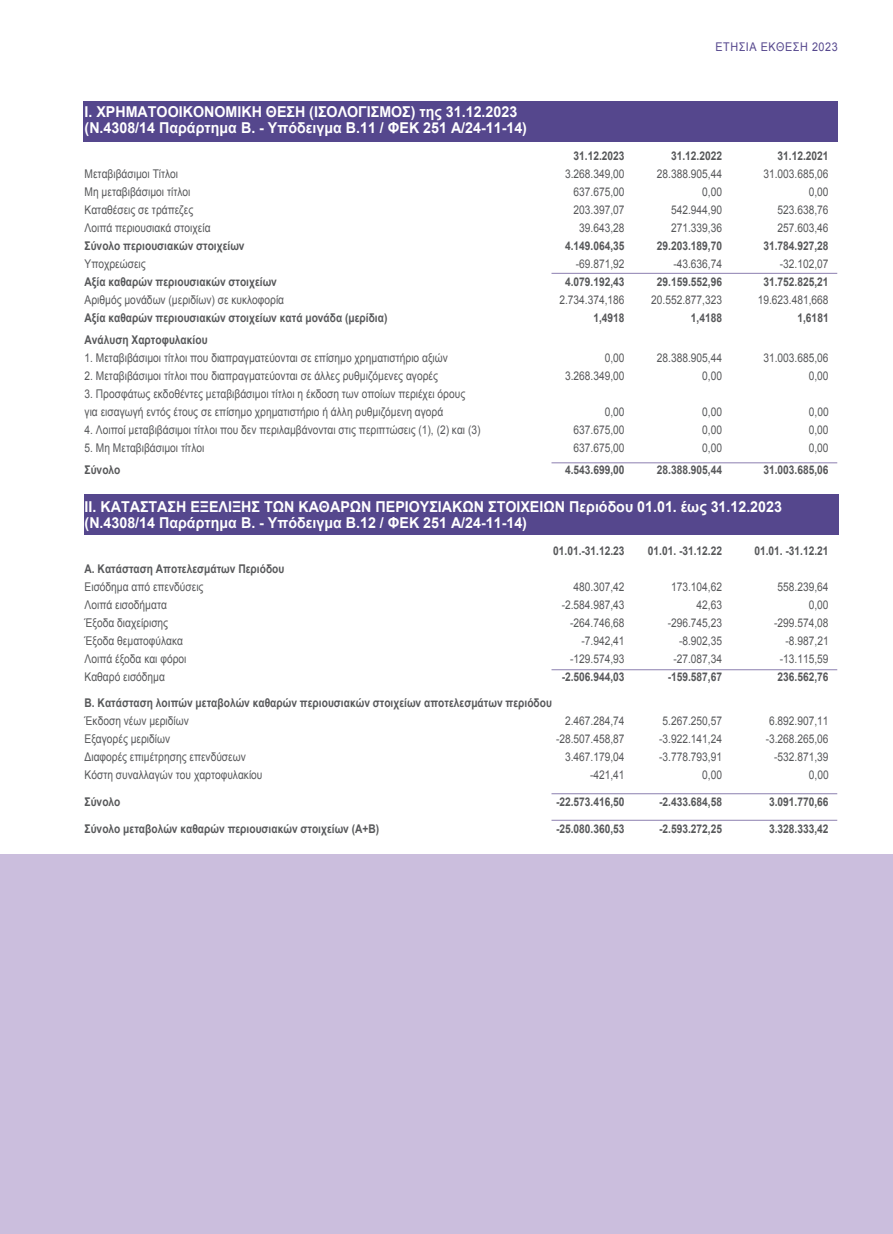
<style>
.page{position:relative;width:893px;height:1234px;background:#fff}
.page>*{position:absolute;margin:0;border:0;box-sizing:border-box;transform-origin:0 0}
.t1{font:700 15px "Arial";color:#fff;scale:.95 1}
.t2{font:12px/18px "Arial";color:#57585a;scale:.85 1}
.t3{font:700 12px/18px "Arial";color:#57585a;scale:.85 1}
.t4{font:12px "Arial";letter-spacing:.05em;color:#55478d;scale:.9 1}
.s1{font-weight:400}
</style>
<div class="page">
<div style="left:84px;top:494px;width:754px;height:40px;background:#55478d"></div>
<div style="left:0;top:854px;width:893px;height:379px;background:#cbbedd"></div>
<div style="left:83px;top:100px;width:754px;height:41px;background:#55478d"></div>
<hr style="left:551px;top:273px;width:286px;height:1px;background:#8c7fb0">
<hr style="left:551px;top:462px;width:286px;height:1px;background:#8c7fb0">
<hr style="left:551px;top:669px;width:286px;height:1px;background:#8c7fb0">
<hr style="left:551px;top:793px;width:286px;height:1px;background:#8c7fb0">
<hr style="left:551px;top:819px;width:286px;height:1px;background:#8c7fb0">
<p class="t1" style="left:85px;top:101px;width:457px">Ι. ΧΡΗΜΑΤΟΟΙΚΟΝΟΜΙΚΗ ΘΕΣΗ (ΙΣΟΛΟΓΙΣΜΟΣ) της 31.12.2023</p>
<p class="t1" style="left:85px;top:118px;width:467px">(Ν.4308/14 Παράρτημα Β. - Υπόδειγμα Β.11 / ΦΕΚ 251 Α/24-11-14)</p>
<p class="t4" style="left:715px;top:39px;width:137px">ΕΤΗΣΙΑ ΕΚΘΕΣΗ 2023</p>
<p class="t3" style="left:574px;top:147px;width:62px">31.12.2023</p>
<p class="t3" style="left:671px;top:147px;width:62px">31.12.2022</p>
<p class="t3" style="left:778px;top:147px;width:62px">31.12.2021</p>
<p class="t2" style="left:85px;top:165px;width:112px">Μεταβιβάσιμοι Τίτλοι</p>
<p class="t2" style="left:565px;top:165px;width:72px">3.268.349,00</p>
<p class="t2" style="left:657px;top:165px;width:78px">28.388.905,44</p>
<p class="t2" style="left:763px;top:165px;width:78px">31.003.685,06</p>
<p class="t2" style="left:85px;top:183px;width:126px">Μη μεταβιβάσιμοι τίτλοι</p>
<p class="t2" style="left:574px;top:183px;width:62px">637.675,00</p>
<p class="t2" style="left:702px;top:183px;width:25px">0,00</p>
<p class="t2" style="left:809px;top:183px;width:25px">0,00</p>
<p class="t2" style="left:85px;top:201px;width:129px">Καταθέσεις σε τράπεζες</p>
<p class="t2" style="left:574px;top:201px;width:62px">203.397,07</p>
<p class="t2" style="left:671px;top:201px;width:62px">542.944,90</p>
<p class="t2" style="left:778px;top:201px;width:62px">523.638,76</p>
<p class="t2" style="left:85px;top:219px;width:150px">Λοιπά περιουσιακά στοιχεία</p>
<p class="t2" style="left:579px;top:219px;width:55px">39.643,28</p>
<p class="t2" style="left:671px;top:219px;width:62px">271.339,36</p>
<p class="t2" style="left:778px;top:219px;width:62px">257.603,46</p>
<p class="t3" style="left:85px;top:237px;width:190px">Σύνολο περιουσιακών στοιχείων</p>
<p class="t3" style="left:565px;top:237px;width:72px">4.149.064,35</p>
<p class="t3" style="left:657px;top:237px;width:78px">29.203.189,70</p>
<p class="t3" style="left:763px;top:237px;width:78px">31.784.927,28</p>
<p class="t2" style="left:85px;top:255px;width:74px">Υποχρεώσεις</p>
<p class="t2" style="left:576px;top:255px;width:59px">-69.871,92</p>
<p class="t2" style="left:673px;top:255px;width:59px">-43.636,74</p>
<p class="t2" style="left:780px;top:255px;width:59px">-32.102,07</p>
<p class="t3" style="left:85px;top:273px;width:228px">Αξία καθαρών περιουσιακών στοιχείων</p>
<p class="t3" style="left:565px;top:273px;width:72px">4.079.192,43</p>
<p class="t3" style="left:657px;top:273px;width:78px">29.159.552,96</p>
<p class="t3" style="left:763px;top:273px;width:78px">31.752.825,21</p>
<p class="t2" style="left:85px;top:291px;width:236px">Αριθμός μονάδων (μεριδίων) σε κυκλοφορία</p>
<p class="t2" style="left:559px;top:291px;width:78px">2.734.374,186</p>
<p class="t2" style="left:651px;top:291px;width:85px">20.552.877,323</p>
<p class="t2" style="left:758px;top:291px;width:85px">19.623.481,668</p>
<p class="t3" style="left:85px;top:309px;width:358px">Αξία καθαρών περιουσιακών στοιχείων κατά μονάδα (μερίδια)</p>
<p class="t3" style="left:593px;top:309px;width:38px">1,4918</p>
<p class="t3" style="left:691px;top:309px;width:38px">1,4188</p>
<p class="t3" style="left:797px;top:309px;width:38px">1,6181</p>
<p class="t3" style="left:85px;top:331px;width:146px">Ανάλυση Χαρτοφυλακίου</p>
<p class="t2" style="left:85px;top:349px;width:429px">1. Μεταβιβάσιμοι τίτλοι που διαπραγματεύονται σε επίσημο χρηματιστήριο αξιών</p>
<p class="t2" style="left:605px;top:349px;width:25px">0,00</p>
<p class="t2" style="left:657px;top:349px;width:78px">28.388.905,44</p>
<p class="t2" style="left:763px;top:349px;width:78px">31.003.685,06</p>
<p class="t2" style="left:85px;top:367px;width:417px">2. Μεταβιβάσιμοι τίτλοι που διαπραγματεύονται σε άλλες ρυθμιζόμενες αγορές</p>
<p class="t2" style="left:565px;top:367px;width:72px">3.268.349,00</p>
<p class="t2" style="left:702px;top:367px;width:25px">0,00</p>
<p class="t2" style="left:809px;top:367px;width:25px">0,00</p>
<p class="t2" style="left:85px;top:385px;width:449px">3. Προσφάτως εκδοθέντες μεταβιβάσιμοι τίτλοι η έκδοση των οποίων περιέχει όρους για εισαγωγή εντός έτους σε επίσημο χρηματιστήριο ή άλλη ρυθμιζόμενη αγορά</p>
<p class="t2" style="left:605px;top:403px;width:25px">0,00</p>
<p class="t2" style="left:702px;top:403px;width:25px">0,00</p>
<p class="t2" style="left:809px;top:403px;width:25px">0,00</p>
<p class="t2" style="left:85px;top:421px;width:467px">4. Λοιποί μεταβιβάσιμοι τίτλοι που δεν περιλαμβάνονται στις περιπτώσεις (1), (2) και (3)</p>
<p class="t2" style="left:574px;top:421px;width:62px">637.675,00</p>
<p class="t2" style="left:702px;top:421px;width:25px">0,00</p>
<p class="t2" style="left:809px;top:421px;width:25px">0,00</p>
<p class="t2" style="left:85px;top:439px;width:142px">5. Μη Μεταβιβάσιμοι τίτλοι</p>
<p class="t2" style="left:574px;top:439px;width:62px">637.675,00</p>
<p class="t2" style="left:702px;top:439px;width:25px">0,00</p>
<p class="t2" style="left:809px;top:439px;width:25px">0,00</p>
<p class="t3" style="left:85px;top:461px;width:44px">Σύνολο</p>
<p class="t3" style="left:565px;top:461px;width:72px">4.543.699,00</p>
<p class="t3" style="left:657px;top:461px;width:78px">28.388.905,44</p>
<p class="t3" style="left:763px;top:461px;width:78px">31.003.685,06</p>
<p class="t1" style="left:85px;top:496px;width:736px">ΙΙ. ΚΑΤΑΣΤΑΣΗ ΕΞΕΛΙΞΗΣ ΤΩΝ ΚΑΘΑΡΩΝ ΠΕΡΙΟΥΣΙΑΚΩΝ ΣΤΟΙΧΕΙΩΝ Περιόδου 01.01. έως 31.12.2023</p>
<p class="t1" style="left:85px;top:513px;width:467px">(Ν.4308/14 Παράρτημα Β. - Υπόδειγμα Β.12 / ΦΕΚ 251 Α/24-11-14)</p>
<p class="t3" style="left:553px;top:542px;width:86px">01.01.-31.12.23</p>
<p class="t3" style="left:648px;top:542px;width:89px">01.01. -31.12.22</p>
<p class="t3" style="left:754px;top:542px;width:89px">01.01. -31.12.21</p>
<p class="t3" style="left:85px;top:560px;width:237px">Α. Κατάσταση Αποτελεσμάτων Περιόδου<br><span class="s1">Εισόδημα από επενδύσεις</span></p>
<p class="t2" style="left:574px;top:577px;width:62px">480.307,42</p>
<p class="t2" style="left:671px;top:577px;width:62px">173.104,62</p>
<p class="t2" style="left:778px;top:577px;width:62px">558.239,64</p>
<p class="t2" style="left:85px;top:595px;width:98px">Λοιπά εισοδήματα</p>
<p class="t2" style="left:562px;top:595px;width:76px">-2.584.987,43</p>
<p class="t2" style="left:697px;top:595px;width:32px">42,63</p>
<p class="t2" style="left:809px;top:595px;width:25px">0,00</p>
<p class="t2" style="left:85px;top:613px;width:100px">Έξοδα διαχείρισης</p>
<p class="t2" style="left:570px;top:613px;width:66px">-264.746,68</p>
<p class="t2" style="left:668px;top:613px;width:66px">-296.745,23</p>
<p class="t2" style="left:774px;top:613px;width:66px">-299.574,08</p>
<p class="t2" style="left:85px;top:631px;width:117px">Έξοδα θεματοφύλακα</p>
<p class="t2" style="left:582px;top:631px;width:52px">-7.942,41</p>
<p class="t2" style="left:679px;top:631px;width:52px">-8.902,35</p>
<p class="t2" style="left:786px;top:631px;width:52px">-8.987,21</p>
<p class="t2" style="left:85px;top:649px;width:121px">Λοιπά έξοδα και φόροι</p>
<p class="t2" style="left:570px;top:649px;width:66px">-129.574,93</p>
<p class="t2" style="left:673px;top:649px;width:59px">-27.087,34</p>
<p class="t2" style="left:780px;top:649px;width:59px">-13.115,59</p>
<p class="t2" style="left:85px;top:667px;width:96px">Καθαρό εισόδημα</p>
<p class="t3" style="left:562px;top:668px;width:76px">-2.506.944,03</p>
<p class="t3" style="left:668px;top:668px;width:66px">-159.587,67</p>
<p class="t3" style="left:778px;top:668px;width:62px">236.562,76</p>
<p class="t3" style="left:85px;top:694px;width:551px">Β. Κατάσταση λοιπών μεταβολών καθαρών περιουσιακών στοιχείων αποτελεσμάτων περιόδου<br><span class="s1">Έκδοση νέων μεριδίων</span></p>
<p class="t2" style="left:565px;top:712px;width:72px">2.467.284,74</p>
<p class="t2" style="left:663px;top:712px;width:72px">5.267.250,57</p>
<p class="t2" style="left:769px;top:712px;width:72px">6.892.907,11</p>
<p class="t2" style="left:85px;top:730px;width:102px">Εξαγορές μεριδίων</p>
<p class="t2" style="left:556px;top:730px;width:82px">-28.507.458,87</p>
<p class="t2" style="left:659px;top:730px;width:76px">-3.922.141,24</p>
<p class="t2" style="left:766px;top:730px;width:76px">-3.268.265,06</p>
<p class="t2" style="left:85px;top:748px;width:191px">Διαφορές επιμέτρησης επενδύσεων</p>
<p class="t2" style="left:565px;top:748px;width:72px">3.467.179,04</p>
<p class="t2" style="left:659px;top:748px;width:76px">-3.778.793,91</p>
<p class="t2" style="left:774px;top:748px;width:66px">-532.871,39</p>
<p class="t2" style="left:85px;top:766px;width:211px">Κόστη συναλλαγών του χαρτοφυλακίου</p>
<p class="t2" style="left:590px;top:766px;width:42px">-421,41</p>
<p class="t2" style="left:702px;top:766px;width:25px">0,00</p>
<p class="t2" style="left:809px;top:766px;width:25px">0,00</p>
<p class="t3" style="left:85px;top:793px;width:44px">Σύνολο</p>
<p class="t3" style="left:556px;top:793px;width:82px">-22.573.416,50</p>
<p class="t3" style="left:659px;top:793px;width:76px">-2.433.684,58</p>
<p class="t3" style="left:769px;top:793px;width:72px">3.091.770,66</p>
<p class="t3" style="left:85px;top:819px;width:348px">Σύνολο μεταβολών καθαρών περιουσιακών στοιχείων (Α+Β)</p>
<p class="t3" style="left:556px;top:819px;width:82px">-25.080.360,53</p>
<p class="t3" style="left:659px;top:819px;width:76px">-2.593.272,25</p>
<p class="t3" style="left:769px;top:819px;width:72px">3.328.333,42</p>
</div>
